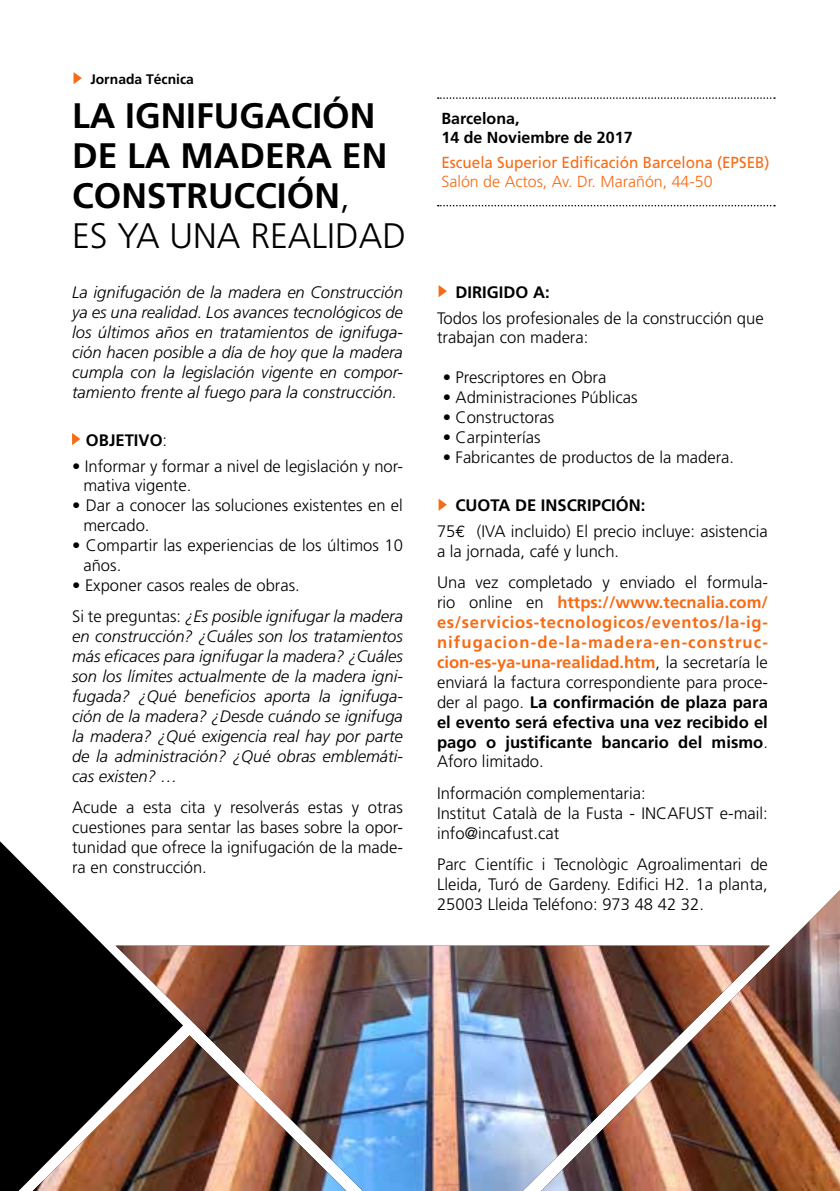
<style>
.page{position:relative;width:840px;height:1191px;background:#fff}
.page>*{position:absolute;margin:0;border:0;box-sizing:border-box;transform-origin:0 0}
.t1{font:700 35.4px/40px "Frutiger";color:#000}
.t2{font:300 16.6px/20px "Frutiger";color:#000}
.t3{font:italic 300 16.6px/20px "Frutiger";color:#000;text-align:justify}
.t4{font:700 16.6px/20px "Frutiger";color:#f76b14;text-align:justify}
.t5{font:700 16.6px "Frutiger";color:#000}
.t6{font:16px "Frutiger";color:#f76b14;scale:.95 1}
.t7{font:300 16px "Frutiger";color:#f76b14}
.t8{font:700 16px/19.2px "Frutiger";color:#000}
.t9{font:700 13.8px "Frutiger";color:#000}
.s1{font-weight:300}
.s2{font-style:italic}
.s3{font-weight:700}
.s4{font-family:"Euro Mono";font-weight:400}
.s5{font-weight:300;color:#000}
.s6{color:#000}
</style>
<div class="page">
<img style="left:769px;top:891px;width:70px;height:300px">
<svg style="left:73px;top:72px;width:9px;height:12px"></svg>
<svg style="left:72px;top:433px;width:8px;height:12px"></svg>
<svg style="left:438px;top:285px;width:8px;height:12px"></svg>
<svg style="left:438px;top:498px;width:8px;height:13px"></svg>
<img style="left:183px;top:945px;width:586px;height:246px">
<svg style="left:0;top:841px;width:183px;height:350px;fill:#000"></svg>
<svg style="left:437px;top:205px;width:337px;height:1px"></svg>
<svg style="left:437px;top:97px;width:337px;height:2px"></svg>
<p class="t9" style="left:90px;top:71px;width:105px">Jornada Técnica</p>
<h1 class="t1" style="left:72px;top:95px;width:335px">La ignifugación de la madera en construcción<span class="s1">,<br>es ya una realidad</span></h1>
<p class="t3" style="left:72px;top:282px;width:332px">La ignifugación de la madera en Construcción ya es una realidad. Los avances tecnológicos de los últimos años en tratamientos de ignifuga&shy;ción hacen posible a día de hoy que la madera cumpla con la legislación vigente en compor&shy;tamiento frente al fuego para la construcción.</p>
<p class="t5" style="left:86px;top:430px;width:83px">Obj etivo<span class="s1">:</span></p>
<p class="t2" style="left:83px;top:456px;width:321px;text-indent:-11px">• Informar y formar a nivel de legislación y nor&shy;mativa vigente.</p>
<p class="t2" style="left:83px;top:495px;width:321px;text-indent:-11px">• Dar a conocer las soluciones existentes en el mercado.</p>
<p class="t2" style="left:83px;top:535px;width:321px;text-indent:-11px">• Compartir las experiencias de los últimos 10 años.</p>
<p class="t2" style="left:72px;top:570px;width:332px;line-height:31.2px">• Exponer casos reales de obras.<br>Si te preguntas: <span class="s2">¿Es posible ignifugar la madera</span></p>
<p class="t3" style="left:72px;top:626px;width:332px">en construcción? ¿Cuáles son los tratamientos más eficaces para ignifugar la madera? ¿Cuáles son los límites actualmente de la madera igni&shy;fugada? ¿Qué beneficios aporta la ignifuga&shy;ción de la madera? ¿Desde cuándo se ignifuga la madera? ¿Qué exigencia real hay por parte de la administración? ¿Qué obras emblemáti&shy;cas existen? …</p>
<p class="t2" style="left:72px;top:797px;width:332px;text-align:justify">Acude a esta cita y resolverás estas y otras cuestiones para sentar las bases sobre la opor&shy;tunidad que ofrece la ignifugación de la made&shy;ra en construcción.</p>
<p class="t8" style="left:441px;top:109px;width:192px">Barcelona,<br>14 de Noviembre de 2017</p>
<p class="t6" style="left:441px;top:153px;width:346px">Escuela Superior Edificación Barcelona (EPSEB)</p>
<p class="t7" style="left:441px;top:172px;width:272px">Salón de Actos, Av. Dr. Marañón, 44-50</p>
<p class="t5" style="left:455px;top:282px;width:10px">DIRIGIDO</p>
<p class="t5" style="left:532px;top:282px;width:18px">A:</p>
<p class="t2" style="left:437px;top:308px;width:328px">Todos los profesionales de la construcción que trabajan con madera:</p>
<p class="t2" style="left:442px;top:367px;width:165px">• Prescriptores en Obra</p>
<p class="t2" style="left:442px;top:387px;width:196px">• Administraciones Públicas</p>
<p class="t2" style="left:442px;top:407px;width:113px">• Constructoras</p>
<p class="t2" style="left:442px;top:427px;width:99px">• Carpinterías</p>
<p class="t2" style="left:442px;top:447px;width:293px">• Fabricantes de productos de la madera.</p>
<p class="t5" style="left:455px;top:496px;width:12px">CUOTA</p>
<p class="t5" style="left:515px;top:496px;width:35px">DE INSCRI</p>
<p class="t5" style="left:591px;top:496px;width:20px">PCIÓN</p>
<p class="t2" style="left:437px;top:493px;width:332px;line-height:25.6px;text-indent:203px"><span class="s3">:<br></span>75<span class="s4">€</span> (IVA incluido) El precio incluye: asistencia</p>
<p class="t2" style="left:437px;top:535px;width:332px;line-height:31.2px">a la jornada, café y lunch.<br>Una vez completado y enviado el formula-</p>
<p class="t4" style="left:437px;top:592px;width:332px"><span class="s5">rio online en</span> https://www.tecnalia.com/ es/servicios-tecnologicos/eventos/la-ig&shy;nifugacion-de-la-madera-en-construc&shy;cion-es-ya-una-realidad.htm<span class="s5">, la secretaría le enviará la factura correspondiente para proce&shy;der al pago.</span> <span class="s6">La confirmación de plaza para el evento será efectiva una vez recibido el pago o justificante bancario del mismo</span><span class="s5">.<br>Aforo limitado.</span></p>
<p class="t2" style="left:437px;top:783px;width:332px">Información complementaria:<br>Institut Català de la Fusta - INCAFUST e-mail: info@incafust.cat</p>
<p class="t2" style="left:437px;top:854px;width:332px;text-align:justify">Parc Científic i Tecnològic Agroalimentari de Lleida, Turó de Gardeny. Edifici H2. 1a planta, 25003 Lleida Teléfono: 973 48 42 32.</p>
</div>
